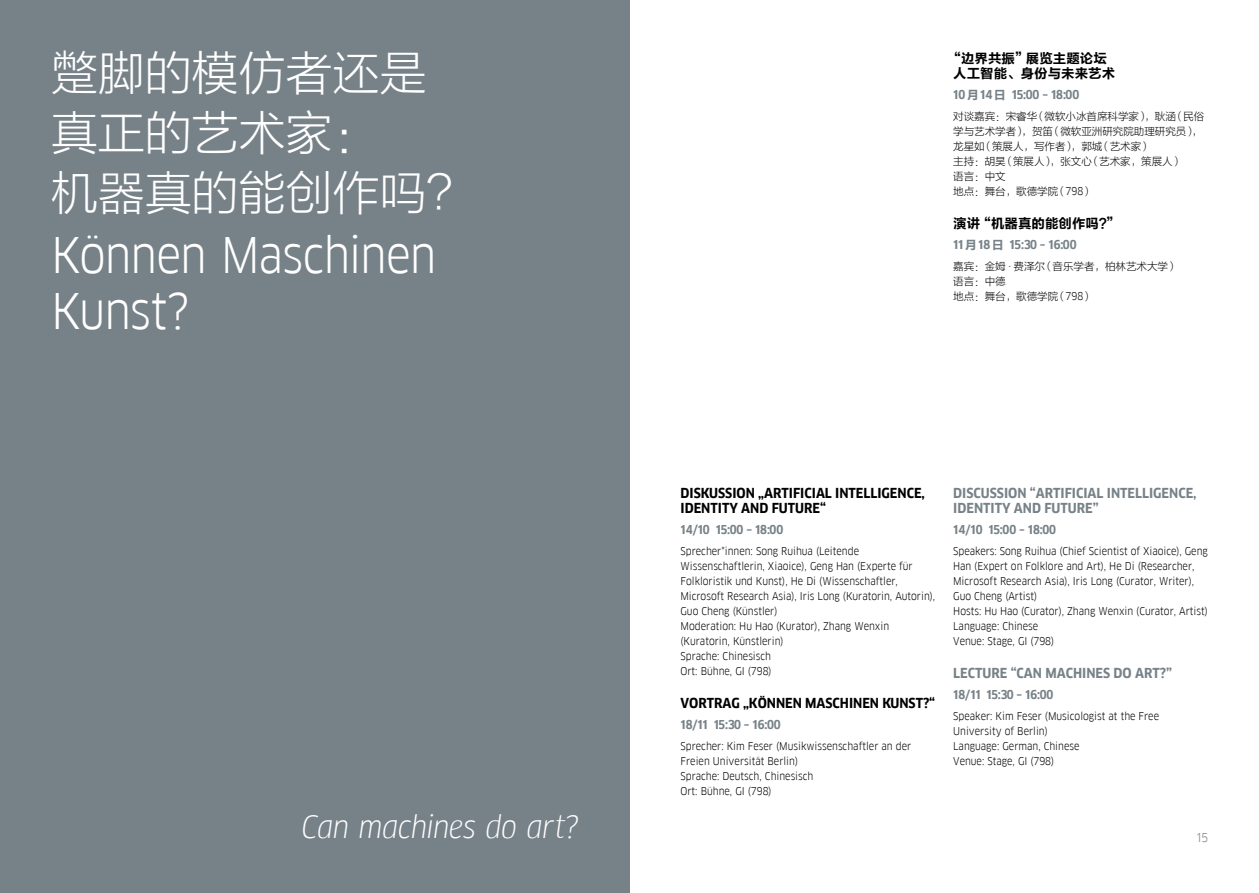
<style>
.page{position:relative;width:1259px;height:893px;background:#fff}
.page>*{position:absolute;margin:0;border:0;box-sizing:border-box;transform-origin:0 0}
.t1{font:48px/55.5px "Goethe FF Clan";letter-spacing:-.02em;color:#fff}
.t2{font:46.5px/60px "FZLTXHK GBK1 0";letter-spacing:.01em;color:#fff}
.t3{font:italic 30px "Goethe FF Clan";letter-spacing:-.01em;color:#fff}
.t4{font:700 13.5px/15px "Goethe FF Clan";color:#000}
.t5{font:700 13.5px/15px "Goethe FF Clan";color:#778288}
.t6{font:13.5px/15px "FZLTCHK GBK1 0";color:#000}
.t7{font:700 12px "Goethe FF Clan";color:#778288}
.t8{font:12px "Goethe FF Clan";color:#778288}
.t9{font:10.5px/15px "Goethe FF Clan";color:#000}
.t10{font:10.5px/15px "FZLTXHK GBK1 0";color:#000}
.s1{font-family:"FZLTCHK GBK1 0";font-weight:400}
.s2{font-family:"Goethe FF Clan"}
</style>
<div class="page">
<div style="left:0;top:0;width:629px;height:893px;background:#778288"></div>
<hr style="left:629px;top:0;width:1px;height:893px;background:#778288">
<h2 class="t2" style="left:51px;top:44px;width:424px">蹩脚的模仿者还是真正的艺术家：<br>机器真的能创作吗？</h2>
<h1 class="t1" style="left:51px;top:228px;width:387px">Können Maschinen<br>Kunst?</h1>
<h3 class="t3" style="left:301px;top:809px;width:278px">Can machines do art?</h3>
<p class="t6" style="left:953px;top:51px;width:163px;text-indent:-6px">“边界共振”展览主题论坛人工智能、身份与未来艺术</p>
<p class="t7" style="left:953px;top:87px;width:128px">10<span class="s1">月</span>14<span class="s1">日</span> 15:00 – 18:00</p>
<p class="t10" style="left:953px;top:109px;width:252px">对谈嘉宾：宋睿华（微软小冰首席科学家），耿涵（民俗学与艺术学者），贺笛（微软亚洲研究院助理研究员），龙星如（策展人，写作者），郭城（艺术家）<br>主持：胡昊（策展人），张文心（艺术家，策展人）<br>语言：中文<br>地点：舞台，歌德学院（<span class="s2">798</span>）</p>
<p class="t6" style="left:953px;top:216px;width:168px">演讲“机器真的能创作吗？”</p>
<p class="t7" style="left:953px;top:237px;width:125px">11<span class="s1">月</span>18<span class="s1">日</span> 15:30 – 16:00</p>
<p class="t10" style="left:953px;top:259px;width:226px">嘉宾：金姆 <span class="s2">·</span> 费泽尔（音乐学者，柏林艺术大学）语言：中德<br>地点：舞台，歌德学院（<span class="s2">798</span>）</p>
<p class="t4" style="left:680px;top:485px;width:246px;text-indent:144px">L INTELLIGENCE,<br>IDENTITY AND FUTURE“</p>
<p class="t7" style="left:680px;top:523px;width:104px">14/10 15:00 – 18:00</p>
<p class="t9" style="left:680px;top:544px;width:256px">Sprecher*innen: Song Ruihua (Leitende Wissenschaftlerin, Xiaoice), Geng Han (Experte für Folkloristik und Kunst), He Di (Wissenschaftler, Microsoft Research Asia), Iris Long (Kuratorin, Autorin), Guo Cheng (Künstler)<br>Moderation: Hu Hao (Kurator), Zhang Wenxin (Kuratorin, Künstlerin)<br>Sprache: Chinesisch<br>Ort: Bühne, GI (798)</p>
<p class="t4" style="left:680px;top:695px;width:256px">VORTRAG „KÖNNEN MASCHINEN KUNST?“</p>
<p class="t7" style="left:680px;top:718px;width:102px">18/11 15:30 – 16:00</p>
<p class="t9" style="left:680px;top:739px;width:232px">Sprecher: Kim Feser (Musikwissenschaftler an der<br>Freien Universität Berlin)<br>Sprache: Deutsch, Chinesisch<br>Ort: Bühne, GI (798)</p>
<p class="t4" style="left:680px;top:485px;width:116px">DISKUSSION „ARTIFICIA</p>
<p class="t5" style="left:953px;top:485px;width:8px">DISC</p>
<p class="t5" style="left:981px;top:485px;width:87px">USSION “ARTIFICIA</p>
<p class="t5" style="left:953px;top:485px;width:245px;text-indent:143px">L INTELLIGENCE,<br>IDENTITY AND FUTURE”</p>
<p class="t7" style="left:953px;top:523px;width:104px">14/10 15:00 – 18:00</p>
<p class="t9" style="left:953px;top:544px;width:256px">Speakers: Song Ruihua (Chief Scientist of Xiaoice), Geng Han (Expert on Folklore and Art), He Di (Researcher, Microsoft Research Asia), Iris Long (Curator, Writer), Guo Cheng (Artist)<br>Hosts: Hu Hao (Curator), Zhang Wenxin (Curator, Artist)<br>Language: Chinese<br>Venue: Stage, GI (798)</p>
<p class="t5" style="left:953px;top:665px;width:102px">LECTURE “CAN MAC</p>
<p class="t5" style="left:1073px;top:665px;width:100px">HINES DO ART?”</p>
<p class="t7" style="left:953px;top:688px;width:102px">18/11 15:30 – 16:00</p>
<p class="t9" style="left:953px;top:709px;width:207px">Speaker: Kim Feser (Musicologist at the Free<br>University of Berlin)<br>Language: German, Chinese<br>Venue: Stage, GI (798)</p>
<p class="t8" style="left:1196px;top:830px;width:13px">15</p>
</div>
